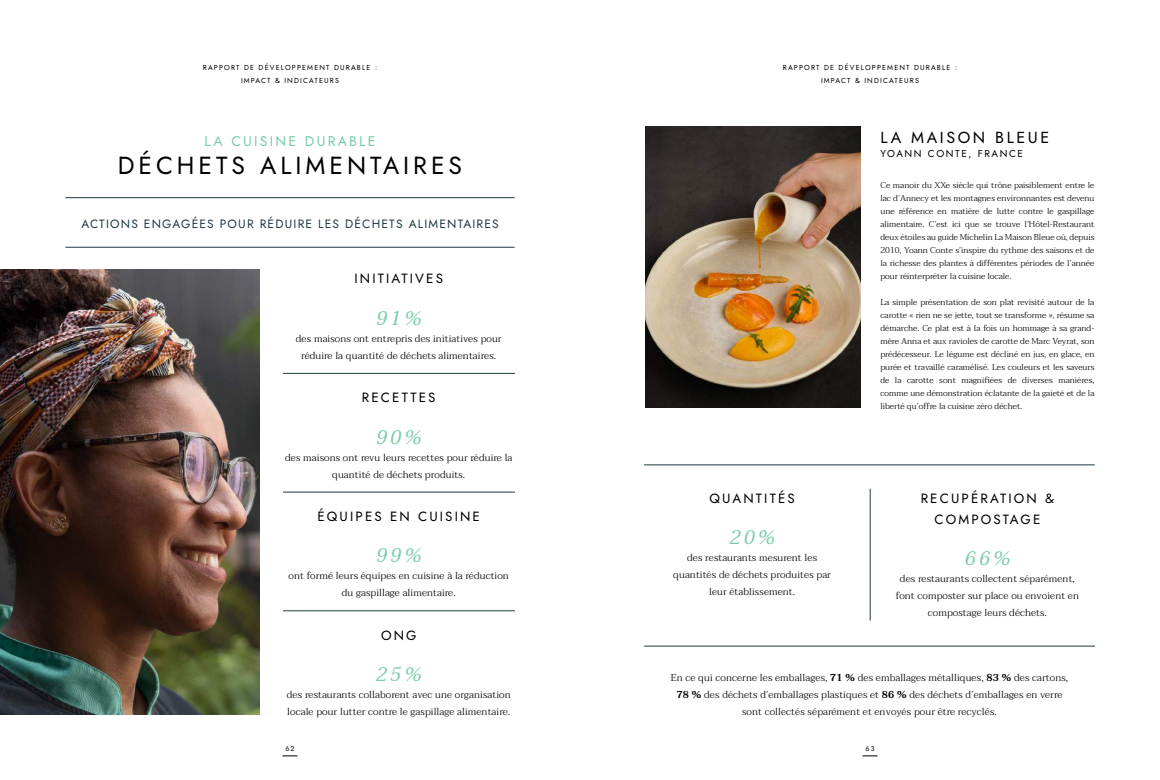
<style>
.page{position:relative;width:1160px;height:780px;background:#fff}
.page>*{position:absolute;margin:0;border:0;box-sizing:border-box;transform-origin:0 0}
.t1{font:24.7px "Jost";letter-spacing:.16em;color:#000}
.t2{font:italic 19.5px "Taviraj";letter-spacing:.16em;color:#77cca5}
.t3{font:16px "Jost";letter-spacing:.16em;color:#000}
.t4{font:14px "Jost";letter-spacing:.16em;color:#77cca5}
.t5{font:13.3px/20.7px "Jost";letter-spacing:.16em;color:#000;text-align:center}
.t6{font:12px "Jost";letter-spacing:.1em;color:#213943}
.t7{font:300 10px/17px "Taviraj";letter-spacing:.01em;color:#000;text-align:center}
.t8{font:10px "Jost";letter-spacing:.16em;color:#000}
.t9{font:300 8.5px/13px "Taviraj";color:#000;text-align:justify}
.t10{font:7.2px/12.6px "Jost";letter-spacing:.16em;color:#000;text-align:center}
.t11{font:7px "Jost";color:#000}
.s1{font-weight:600}
</style>
<div class="page">
<svg style="left:282px;top:756px;width:16px;height:1px"></svg>
<svg style="left:862px;top:756px;width:16px;height:1px"></svg>
<hr style="left:870px;top:489px;width:1px;height:132px;background:#213943">
<hr style="left:283px;top:373px;width:232px;height:1px;background:#213943">
<hr style="left:65px;top:197px;width:450px;height:1px;background:#213943">
<hr style="left:65px;top:247px;width:450px;height:1px;background:#213943">
<hr style="left:283px;top:611px;width:232px;height:1px;background:#213943">
<hr style="left:283px;top:492px;width:232px;height:1px;background:#213943">
<hr style="left:644px;top:646px;width:451px;height:1px;background:#213943">
<hr style="left:644px;top:465px;width:451px;height:1px;background:#213943">
<img style="left:646px;top:126px;width:215px;height:282px">
<img style="left:0;top:270px;width:260px;height:445px">
<p class="t10" style="left:203px;top:61px;width:176px">RAPPORT DE DÉVELOPPEMENT DURABLE :<br>IMPACT &amp; INDICATEURS</p>
<p class="t10" style="left:783px;top:61px;width:176px">RAPPORT DE DÉVELOPPEMENT DURABLE :<br>IMPACT &amp; INDICATEURS</p>
<h3 class="t4" style="left:204px;top:132px;width:173px">LA CUISINE DURABLE</h3>
<h1 class="t1" style="left:118px;top:148px;width:346px">DÉCHETS ALIMENTAIRES</h1>
<h3 class="t6" style="left:81px;top:215px;width:419px">ACTIONS ENGAGÉES POUR RÉDUIRE LES DÉCHETS ALIMENTAIRES</h3>
<h3 class="t5" style="left:354px;top:269px;width:90px">INITIATIVES</h3>
<h2 class="t2" style="left:376px;top:303px;width:46px">91%</h2>
<p class="t7" style="left:296px;top:330px;width:207px">des maisons ont entrepris des initiatives pour réduire la quantité de déchets alimentaires.</p>
<h3 class="t5" style="left:362px;top:387px;width:75px">RECETTES</h3>
<h2 class="t2" style="left:376px;top:422px;width:46px">90%</h2>
<p class="t7" style="left:285px;top:449px;width:229px">des maisons ont revu leurs recettes pour réduire la quantité de déchets produits.</p>
<h3 class="t5" style="left:318px;top:506px;width:164px">ÉQUIPES EN CUISINE</h3>
<h2 class="t2" style="left:376px;top:540px;width:46px">99%</h2>
<p class="t7" style="left:289px;top:568px;width:222px">ont formé leurs équipes en cuisine à la réduction du gaspillage alimentaire.</p>
<h3 class="t5" style="left:381px;top:625px;width:37px">ONG</h3>
<h2 class="t2" style="left:376px;top:659px;width:46px">25%</h2>
<p class="t7" style="left:287px;top:686px;width:225px;text-align:left">des restaurants collaborent avec une organisation locale pour lutter contre le gaspillage alimentaire.</p>
<h3 class="t5" style="left:709px;top:488px;width:87px">QUANTITÉS</h3>
<h2 class="t2" style="left:730px;top:522px;width:46px">20%</h2>
<p class="t7" style="left:673px;top:550px;width:159px">des restaurants mesurent les quantités de déchets produites par leur établissement.</p>
<h3 class="t3" style="left:881px;top:127px;width:170px">LA MAISON BLEUE</h3>
<p class="t8" style="left:881px;top:147px;width:144px">YOANN CONTE, FRANCE</p>
<p class="t9" style="left:880px;top:179px;width:216px">Ce manoir du XXe siècle qui trône paisiblement entre le lac d’Annecy et les montagnes environnantes est devenu une référence en matière de lutte contre le gaspillage alimentaire. C’est ici que se trouve l’Hôtel-Restaurant deux étoiles au guide Michelin La Maison Bleue où, depuis 2010, Yoann Conte s’inspire du rythme des saisons et de la richesse des plantes à différentes périodes de l’année pour réinterpréter la cuisine locale.</p>
<p class="t9" style="left:880px;top:296px;width:216px">La simple présentation de son plat revisité autour de la carotte « rien ne se jette, tout se transforme », résume sa démarche. Ce plat est à la fois un hommage à sa grand&shy;mère Anna et aux ravioles de carotte de Marc Veyrat, son prédécesseur. Le légume est décliné en jus, en glace, en purée et travaillé caramélisé. Les couleurs et les saveurs de la carotte sont magnifiées de diverses manières, comme une démonstration éclatante de la gaieté et de la liberté qu’offre la cuisine zéro déchet.</p>
<h3 class="t5" style="left:921px;top:488px;width:135px">RECUPÉRATION &amp;<br>COMPOSTAGE</h3>
<h2 class="t2" style="left:965px;top:543px;width:46px">66%</h2>
<p class="t7" style="left:896px;top:571px;width:185px">des restaurants collectent séparément, font composter sur place ou envoient en compostage leurs déchets.</p>
<p class="t7" style="left:671px;top:669px;width:399px">En ce qui concerne les emballages, <span class="s1">71 %</span> des emballages métalliques, <span class="s1">83 %</span> des cartons,<br><span class="s1">78 %</span> des déchets d’emballages plastiques et <span class="s1">86 %</span> des déchets d’emballages en verre sont collectés séparément et envoyés pour être recyclés.</p>
<p class="t11" style="left:285px;top:744px;width:11px">62</p>
<p class="t11" style="left:866px;top:744px;width:10px">63</p>
</div>
